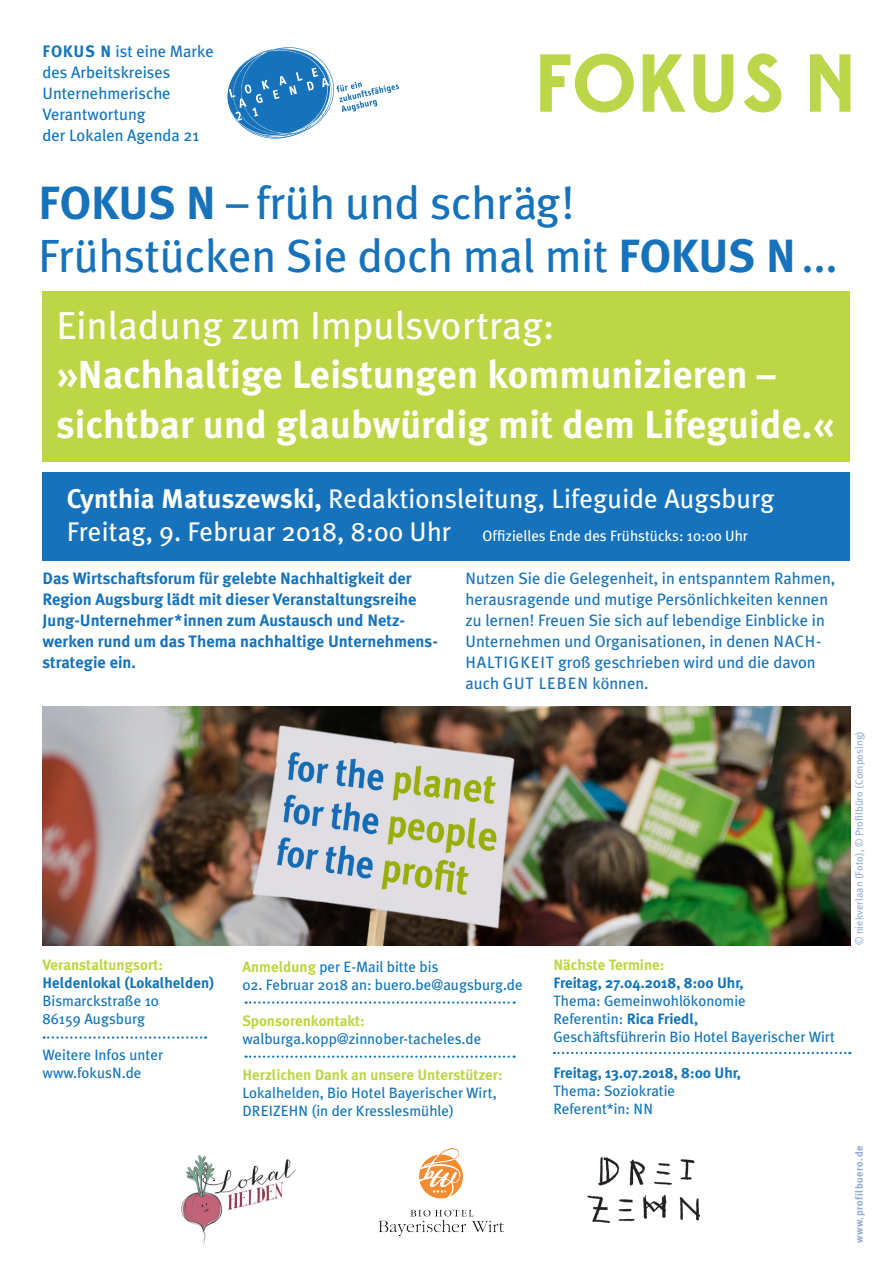
<style>
.page{position:relative;width:893px;height:1263px;background:#fff}
.page>*{position:absolute;margin:0;border:0;box-sizing:border-box;transform-origin:0 0}
.t1{font:46.5px "Meta Plus";letter-spacing:-.005em;color:#1672ba}
.t2{font:700 39px "Meta Plus";letter-spacing:.005em;color:#fff}
.t3{font:39px "Meta Plus";letter-spacing:.005em;color:#fff}
.t4{font:27px "Meta Plus";letter-spacing:.005em;color:#fff}
.t5{font:16.5px/21px "Meta Plus";color:#1672ba}
.t6{font:700 16.5px/21px "Meta Plus";color:#1672ba}
.t7{font:16.5px "Meta Plus";color:#1074bc}
.t8{font:15px/18px "Meta Plus";color:#1074bc}
.t9{font:700 15px/18px "Meta Plus";color:#1074bc}
.t10{font:700 15px "Meta Plus";color:#bcd646}
.t11{font:15px "Meta Plus";color:#fff}
.t12{font:10.5px "Meta Plus";letter-spacing:.01em;color:#90acd8}
.t13{font:700 10.5px "Meta Plus";letter-spacing:.05em;color:#90acd8}
.s1{font-weight:700}
.s2{color:#bcd646}
.s3{font-weight:400}
.s4{font-weight:700;color:#bcd646}
</style>
<div class="page">
<img style="left:43px;top:707px;width:807px;height:238px">
<div style="left:43px;top:291px;width:807px;height:170px;background:#bcd646"></div>
<svg style="left:540px;top:54px;width:94px;height:59px"></svg>
<svg style="left:643px;top:54px;width:42px;height:58px"></svg>
<svg style="left:693px;top:54px;width:40px;height:59px"></svg>
<svg style="left:744px;top:54px;width:37px;height:58px"></svg>
<svg style="left:810px;top:54px;width:40px;height:58px"></svg>
<svg style="left:227px;top:47px;width:172px;height:92px"></svg>
<div style="left:43px;top:472px;width:807px;height:88px;background:#1672ba"></div>
<svg style="left:554px;top:1052px;width:296px;height:2px"></svg>
<svg style="left:44px;top:1036px;width:162px;height:3px"></svg>
<svg style="left:246px;top:1001px;width:269px;height:3px"></svg>
<svg style="left:246px;top:1055px;width:269px;height:3px"></svg>
<img style="left:181px;top:1155px;width:115px;height:91px">
<img style="left:378px;top:1148px;width:126px;height:87px">
<img style="left:598px;top:1156px;width:97px;height:30px">
<img style="left:587px;top:1194px;width:112px;height:29px">
<p class="t7" style="left:43px;top:41px;width:173px"><span class="s1">FOKUS N</span> ist eine Marke</p>
<p class="t7" style="left:43px;top:62px;width:129px">des Arbeitskreises</p>
<p class="t7" style="left:43px;top:83px;width:130px">Unternehmerische</p>
<p class="t7" style="left:43px;top:104px;width:105px">Verantwortung</p>
<p class="t7" style="left:43px;top:125px;width:158px">der Lokalen Agenda 21</p>
<p class="t1" style="left:38px;top:176px;width:538px"><span class="s1">FOKUS N</span> – früh und schräg!</p>
<p class="t1" style="left:38px;top:229px;width:801px">Frühstücken Sie doch mal mit <span class="s1">FOKUS N</span> ...</p>
<p class="t3" style="left:56px;top:303px;width:500px">Einladung zum Impulsvortrag:</p>
<p class="t2" style="left:56px;top:352px;width:721px">»Nachhaltige Leistungen kommunizieren –</p>
<p class="t2" style="left:56px;top:402px;width:779px">sichtbar und glaubwürdig mit dem Lifeguide.«</p>
<p class="t4" style="left:67px;top:483px;width:709px"><span class="s1">Cynthia Matuszewski,</span> Redaktionsleitung, Lifeguide Augsburg</p>
<p class="t4" style="left:67px;top:516px;width:385px">Freitag, 9. Februar 2018, 8:00 Uhr</p>
<p class="t11" style="left:483px;top:527px;width:267px">Offizielles Ende des Frühstücks: 10:00 Uhr</p>
<p class="t6" style="left:43px;top:567px;width:397px">Das Wirtschaftsforum für gelebte Nachhaltigkeit der Region Augsburg lädt mit dieser Veranstaltungsreihe Jung-Unternehmer*innen zum Austausch und Netz&shy;werken rund um das Thema nachhaltige Unternehmens&shy;strategie ein.</p>
<p class="t5" style="left:466px;top:567px;width:371px">Nutzen Sie die Gelegenheit, in entspanntem Rahmen, herausragende und mutige Persönlichkeiten kennen zu lernen! Freuen Sie sich auf lebendige Einblicke in Unternehmen und Organisationen, in denen NACH-HALTIGKEIT groß geschrieben wird und die davon auch GUT LEBEN können.</p>
<p class="t9" style="left:43px;top:955px;width:173px"><span class="s2">Veranstaltungsort:<br></span>Heldenlokal (Lokalhelden)<br><span class="s3">Bismarckstraße 10</span></p>
<p class="t8" style="left:43px;top:1009px;width:104px">86159 Augsburg</p>
<p class="t8" style="left:43px;top:1045px;width:122px">Weitere Infos unter www.fokusN.de</p>
<p class="t8" style="left:242px;top:957px;width:198px"><span class="s4">Anmeldung</span> per E-Mail bitte bis</p>
<p class="t8" style="left:242px;top:975px;width:282px">02. Februar 2018 an: buero.be@augsburg.de</p>
<p class="t10" style="left:242px;top:1012px;width:124px">Sponsorenkontakt:</p>
<p class="t8" style="left:242px;top:1029px;width:240px">walburga.kopp@zinnober-tacheles.de</p>
<p class="t10" style="left:242px;top:1066px;width:262px">Herzlichen Dank an unsere Unterstützer:</p>
<p class="t8" style="left:242px;top:1083px;width:256px">Lokalhelden, Bio Hotel Bayerischer Wirt,</p>
<p class="t8" style="left:242px;top:1101px;width:213px">DREIZEHN (in der Kresslesmühle)</p>
<p class="t10" style="left:553px;top:956px;width:112px">Nächste Termine:</p>
<p class="t9" style="left:553px;top:973px;width:192px">Freitag, 27.04.2018, 8:00 Uhr,</p>
<p class="t8" style="left:553px;top:991px;width:194px">Thema: Gemeinwohlökonomie</p>
<p class="t8" style="left:553px;top:1009px;width:283px">Referentin: <span class="s1">Rica Friedl,<br></span>Geschäftsführerin Bio Hotel Bayerischer Wirt</p>
<p class="t9" style="left:553px;top:1063px;width:189px">Freitag, 13.07.2018, 8:00 Uhr,</p>
<p class="t8" style="left:553px;top:1081px;width:123px">Thema: Soziokratie</p>
<p class="t8" style="left:553px;top:1099px;width:101px">Referent*in: NN</p>
<p class="t12" style="left:853px;top:945px;width:216px;rotate:-90deg">© niekverlaan (Foto), © Profilbüro (Composing)</p>
<p class="t13" style="left:853px;top:1243px;width:99px;rotate:-90deg">www.profilbuero.de</p>
</div>
